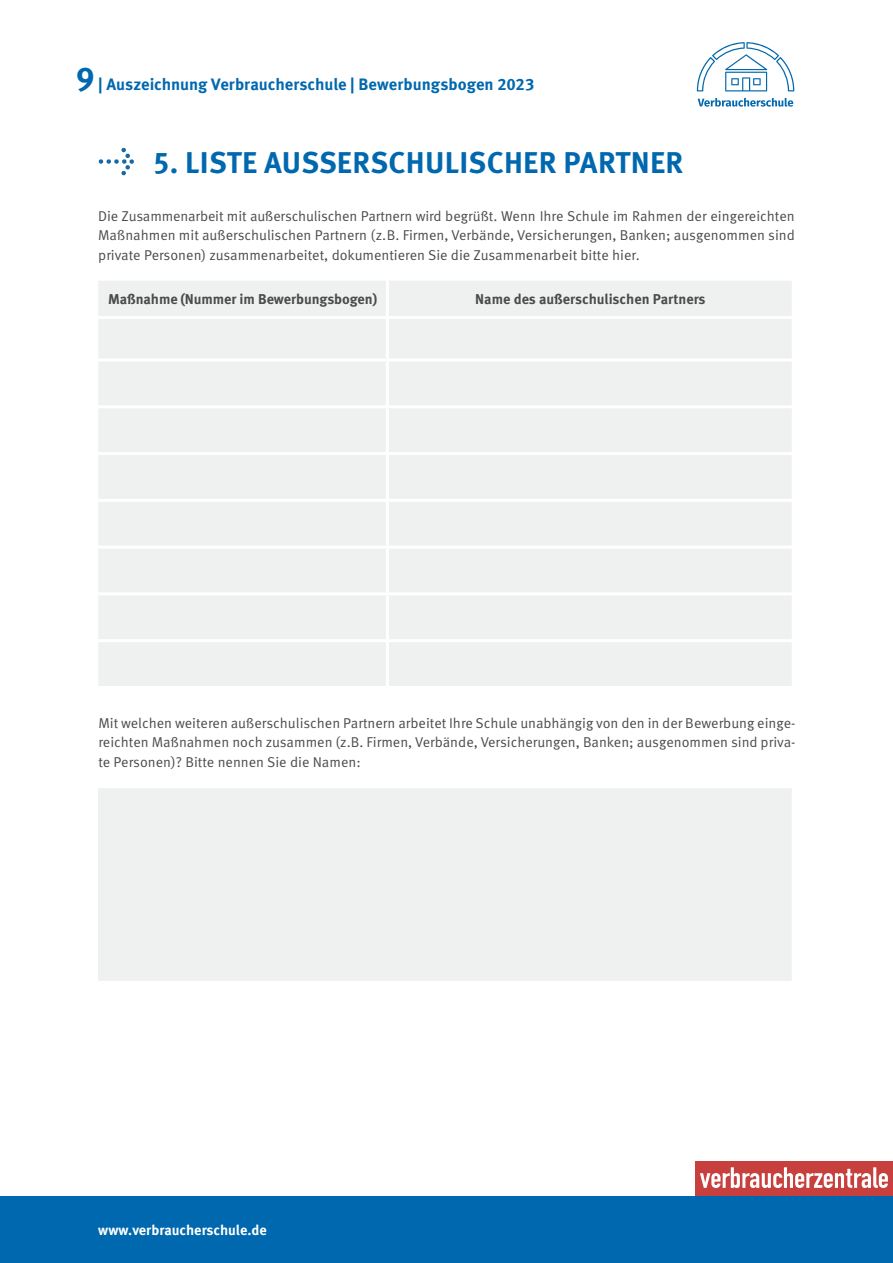
<style>
.page{position:relative;width:893px;height:1263px;background:#fff}
.page>*{position:absolute;margin:0;border:0;box-sizing:border-box;transform-origin:0 0}
.t1{font:700 33px "Meta Pro";color:#0068ae}
.t2{font:700 30px "Meta Pro";letter-spacing:.01em;color:#0068ae}
.t3{font:700 16.5px "Meta Pro";color:#0068ae}
.t4{font:14.25px/19.5px "Meta Pro Norm";color:#4b4b4d;text-align:justify}
.t5{font:700 14.25px "Meta Pro";letter-spacing:-.005em;color:#4b4b4d}
.t6{font:700 14.25px "Meta Pro";color:#fff}
.s1{color:#1868a5}
</style>
<div class="page">
<div style="left:0;top:1196px;width:893px;height:67px;background:#0068ae"></div>
<svg style="left:697px;top:42px;width:97px;height:49px"></svg>
<svg style="left:698px;top:98px;width:95px;height:9px"></svg>
<div style="left:695px;top:1161px;width:198px;height:35px;background:#c7403e"></div>
<svg style="left:700px;top:1167px;width:188px;height:21px"></svg>
<div style="left:98px;top:281px;width:694px;height:405px;background:#eff0f0"></div>
<hr style="left:386px;top:281px;width:3px;height:35px;background:#fff">
<hr style="left:98px;top:316px;width:289px;height:3px;background:#fff">
<hr style="left:387px;top:316px;width:408px;height:3px;background:#fff">
<hr style="left:386px;top:319px;width:3px;height:39px;background:#fff">
<hr style="left:98px;top:358px;width:289px;height:3px;background:#fff">
<hr style="left:387px;top:358px;width:408px;height:3px;background:#fff">
<hr style="left:386px;top:361px;width:3px;height:44px;background:#fff">
<hr style="left:98px;top:405px;width:289px;height:3px;background:#fff">
<hr style="left:387px;top:405px;width:408px;height:3px;background:#fff">
<hr style="left:386px;top:408px;width:3px;height:44px;background:#fff">
<hr style="left:98px;top:452px;width:289px;height:3px;background:#fff">
<hr style="left:387px;top:452px;width:408px;height:3px;background:#fff">
<hr style="left:386px;top:455px;width:3px;height:44px;background:#fff">
<hr style="left:98px;top:499px;width:289px;height:3px;background:#fff">
<hr style="left:387px;top:499px;width:408px;height:3px;background:#fff">
<hr style="left:386px;top:502px;width:3px;height:44px;background:#fff">
<hr style="left:98px;top:546px;width:289px;height:3px;background:#fff">
<hr style="left:387px;top:546px;width:408px;height:3px;background:#fff">
<hr style="left:386px;top:549px;width:3px;height:43px;background:#fff">
<hr style="left:98px;top:592px;width:289px;height:3px;background:#fff">
<hr style="left:387px;top:592px;width:408px;height:3px;background:#fff">
<hr style="left:386px;top:595px;width:3px;height:44px;background:#fff">
<hr style="left:98px;top:639px;width:289px;height:3px;background:#fff">
<hr style="left:387px;top:639px;width:408px;height:3px;background:#fff">
<hr style="left:386px;top:642px;width:3px;height:44px;background:#fff">
<div style="left:98px;top:787px;width:695px;height:195px;background:#eff0f0"></div>
<hr style="left:98px;top:785px;width:697px;height:3px;background:#fff">
<hr style="left:792px;top:788px;width:3px;height:193px;background:#fff">
<hr style="left:98px;top:981px;width:697px;height:3px;background:#fff">
<svg style="left:99px;top:148px;width:35px;height:27px"></svg>
<h1 class="t1" style="left:76px;top:53px;width:20px">9</h1>
<p class="t3" style="left:98px;top:72px;width:438px">| Auszeichnung Verbraucherschule | Bewerbungsbogen 2023</p>
<h2 class="t2" style="left:61px;top:139px;width:623px"><span class="s1">▼</span> 5. LISTE AUSSERSCHULISCHER PARTNER</h2>
<p class="t4" style="left:98px;top:205px;width:698px">Die Zusammenarbeit mit außerschulischen Partnern wird begrüßt. Wenn Ihre Schule im Rahmen der eingereichten Maßnahmen mit außerschulischen Partnern (z.B. Firmen, Verbände, Versicherungen, Banken; ausgenommen sind private Personen) zusammenarbeitet, dokumentieren Sie die Zusammenarbeit bitte hier.</p>
<p class="t5" style="left:108px;top:288px;width:271px">Maßnahme (Nummer im Bewerbungsbogen)</p>
<p class="t5" style="left:475px;top:288px;width:232px">Name des außerschulischen Partners</p>
<p class="t4" style="left:98px;top:712px;width:699px">Mit welchen weiteren außerschulischen Partnern arbeitet Ihre Schule unabhängig von den in der Bewerbung einge&shy;reichten Maßnahmen noch zusammen (z.B. Firmen, Verbände, Versicherungen, Banken; ausgenommen sind priva&shy;te Personen)? Bitte nennen Sie die Namen:</p>
<p class="t6" style="left:98px;top:1219px;width:170px">www.verbraucherschule.de</p>
</div>
